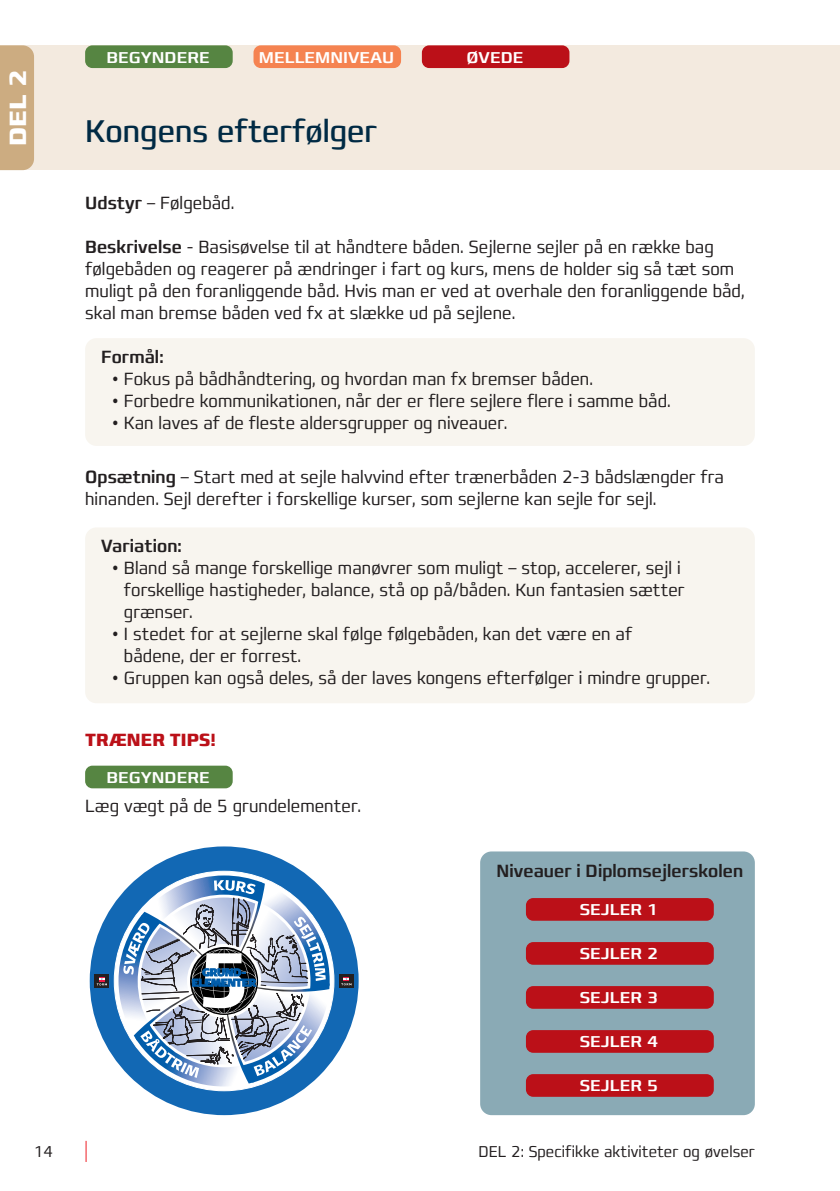
<style>
.page{position:relative;width:840px;height:1191px;background:#fff}
.page>*{position:absolute;margin:0;border:0;box-sizing:border-box;transform-origin:0 0}
.Overskrift_16_-_reg{font:condensed 32px "Francker Pro";color:#002a44}
.t1{font:700 24px "Francker Pro";color:#fff}
.Brød_Cond_light_9_st{font:300 condensed 18px/22px "Francker Pro";letter-spacing:.005em;color:#231f20}
.Brød_Cond_light_9_st-2{font:500 condensed 18px "Francker Pro";letter-spacing:.005em;color:#231f20}
.Brød_Cond_light_9_st-3{font:700 condensed 18px "Francker Pro";letter-spacing:.005em;color:#bb1018}
.Overskrift_DEL{font:500 16px "Francker Pro";color:#fff}
.t2{font:300 condensed 16px "Francker Pro";letter-spacing:.005em;color:#231f20}
.s1{font-weight:500}
</style>
<div class="page">
<div style="left:0;top:45px;width:839px;height:125px;background:#f3eadf"></div>
<div style="left:85px;top:45px;width:147px;height:23px;background:#568542;border-radius:7px"></div>
<div style="left:253px;top:45px;width:148px;height:23px;background:#f58351;border-radius:7px"></div>
<div style="left:421px;top:45px;width:148px;height:23px;background:#bb1018;border-radius:7px"></div>
<div style="left:85px;top:338px;width:669px;height:108px;background:#f8f5ef;border-radius:11px"></div>
<div style="left:85px;top:527px;width:669px;height:176px;background:#f8f5ef;border-radius:11px"></div>
<div style="left:480px;top:851px;width:274px;height:264px;background:#8aaab5;border-radius:11px"></div>
<div style="left:525px;top:898px;width:188px;height:22px;background:#bb1018;border-radius:7px"></div>
<div style="left:525px;top:942px;width:188px;height:22px;background:#bb1018;border-radius:7px"></div>
<div style="left:525px;top:986px;width:188px;height:22px;background:#bb1018;border-radius:7px"></div>
<div style="left:525px;top:1030px;width:188px;height:22px;background:#bb1018;border-radius:7px"></div>
<div style="left:525px;top:1074px;width:188px;height:22px;background:#bb1018;border-radius:7px"></div>
<div style="left:85px;top:765px;width:147px;height:23px;background:#568542;border-radius:7px"></div>
<svg style="left:90px;top:846px;width:268px;height:269px"></svg>
<div style="left:94px;top:974px;width:15px;height:14px;background:#231f20"></div>
<svg style="left:97px;top:977px;width:10px;height:8px"></svg>
<svg style="left:339px;top:974px;width:14px;height:14px"></svg>
<svg style="left:341px;top:977px;width:10px;height:8px"></svg>
<svg style="left:118px;top:875px;width:211px;height:211px"></svg>
<svg style="left:86px;top:1140px;width:1px;height:22px"></svg>
<div style="left:0;top:45px;width:34px;height:125px;background:#ccac81"></div>
<h2 class="t1" style="left:3px;top:146px;width:78px;rotate:-90deg">DEL 2</h2>
<p class="Overskrift_DEL" style="left:106px;top:47px;width:105px">BEGYNDERE</p>
<p class="Overskrift_DEL" style="left:259px;top:47px;width:137px">MELLEMNIVEAU</p>
<p class="Overskrift_DEL" style="left:466px;top:47px;width:58px">ØVEDE</p>
<p class="Overskrift_16_-_reg" style="left:85px;top:111px;width:293px">Kongens efterfølger</p>
<p class="Brød_Cond_light_9_st" style="left:85px;top:192px;width:151px"><span class="s1">Udstyr</span> – Følgebåd.</p>
<p class="Brød_Cond_light_9_st" style="left:85px;top:236px;width:660px"><span class="s1">Beskrivelse</span> - Basisøvelse til at håndtere båden. Sejlerne sejler på en række bag følgebåden og reagerer på ændringer i fart og kurs, mens de holder sig så tæt som muligt på den foranliggende båd. Hvis man er ved at overhale den foranliggende båd, skal man bremse båden ved fx at slække ud på sejlene.</p>
<p class="Brød_Cond_light_9_st-2" style="left:101px;top:346px;width:64px">Formål:</p>
<p class="Brød_Cond_light_9_st" style="left:112px;top:368px;width:481px">• Fokus på bådhåndtering, og hvordan man fx bremser båden.</p>
<p class="Brød_Cond_light_9_st" style="left:112px;top:390px;width:559px">• Forbedre kommunikationen, når der er flere sejlere flere i samme båd.</p>
<p class="Brød_Cond_light_9_st" style="left:112px;top:412px;width:396px">• Kan laves af de fleste aldersgrupper og niveauer.</p>
<p class="Brød_Cond_light_9_st" style="left:85px;top:466px;width:640px"><span class="s1">Opsætning</span> – Start med at sejle halvvind efter trænerbåden 2-3 bådslængder fra hinanden. Sejl derefter i forskellige kurser, som sejlerne kan sejle for sejl.</p>
<p class="Brød_Cond_light_9_st-2" style="left:101px;top:535px;width:82px">Variation:</p>
<p class="Brød_Cond_light_9_st" style="left:124px;top:557px;width:562px;text-indent:-11px">• Bland så mange forskellige manøvrer som muligt – stop, accelerer, sejl i forskellige hastigheder, balance, stå op på/båden. Kun fantasien sætter grænser.</p>
<p class="Brød_Cond_light_9_st" style="left:124px;top:623px;width:509px;text-indent:-11px">• I stedet for at sejlerne skal følge følgebåden, kan det være en af bådene, der er forrest.</p>
<p class="Brød_Cond_light_9_st" style="left:112px;top:667px;width:599px">• Gruppen kan også deles, så der laves kongens efterfølger i mindre grupper.</p>
<p class="Brød_Cond_light_9_st-3" style="left:85px;top:728px;width:132px">TRÆNER TIPS!</p>
<p class="Overskrift_DEL" style="left:106px;top:767px;width:105px">BEGYNDERE</p>
<p class="Brød_Cond_light_9_st" style="left:85px;top:795px;width:277px">Læg vægt på de 5 grundelementer.</p>
<p class="Brød_Cond_light_9_st-2" style="left:496px;top:859px;width:248px">Niveauer i Diplomsejlerskolen</p>
<p class="Overskrift_DEL" style="left:579px;top:900px;width:80px">SEJLER 1</p>
<p class="Overskrift_DEL" style="left:579px;top:944px;width:80px">SEJLER 2</p>
<p class="Overskrift_DEL" style="left:579px;top:988px;width:80px">SEJLER 3</p>
<p class="Overskrift_DEL" style="left:579px;top:1032px;width:80px">SEJLER 4</p>
<p class="Overskrift_DEL" style="left:579px;top:1076px;width:80px">SEJLER 5</p>
<p class="t2" style="left:34px;top:1141px;width:20px">14</p>
<p class="t2" style="left:478px;top:1141px;width:278px">DEL 2: Specifikke aktiviteter og øvelser</p>
</div>
